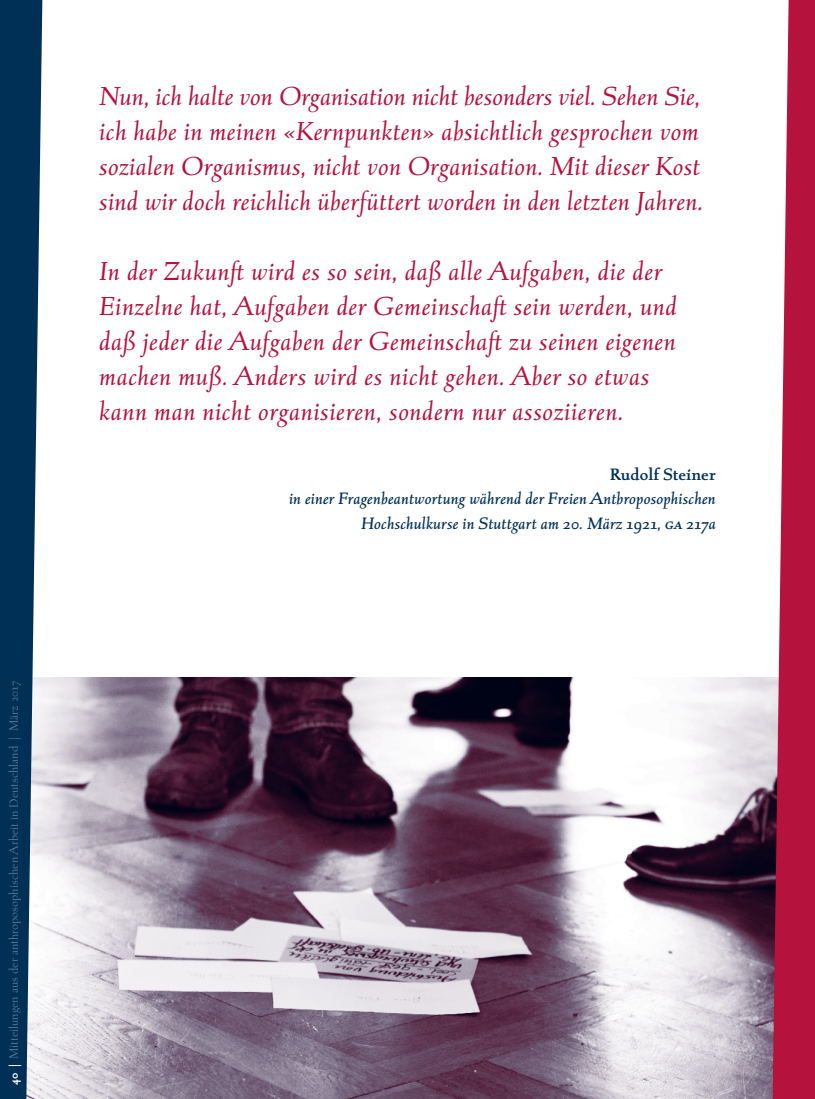
<style>
.page{position:relative;width:815px;height:1099px;background:#fff}
.page>*{position:absolute;margin:0;border:0;box-sizing:border-box;transform-origin:0 0}
.t1{font:italic 27.5px/35px "Albertan Pro";letter-spacing:.005em;color:#b5123e}
.t2{font:italic 500 17.5px/24.5px "Albertan Pro";color:#003056;text-align:right}
.t3{font:600 17.5px "Albertan Pro";color:#003056}
.t4{font:300 12.5px "Albertan Pro";color:#66839a}
.s1{font-weight:700;color:#fff}
</style>
<div class="page">
<img style="left:42px;top:677px;width:731px;height:421px">
<svg style="left:0;top:0;width:42px;height:1098px;background:#2d5473"></svg>
<svg style="left:773px;top:0;width:42px;height:1098px;fill:#b5123e"></svg>
<p class="t4" style="left:6px;top:1084px;width:405px;rotate:-90deg"><span class="s1">40 |</span> Mitteilungen aus der anthroposophischen Arbeit in Deutschland | März 2017</p>
<p class="t1" style="left:99px;top:78px;width:606px">Nun, ich halte von Organisation nicht besonders viel. Sehen Sie, ich habe in meinen «Kernpunkten» absichtlich gesprochen vom sozialen Organismus, nicht von Organisation. Mit dieser Kost sind wir doch reichlich überfüttert worden in den letzten Jahren.</p>
<p class="t1" style="left:99px;top:253px;width:579px">In der Zukunft wird es so sein, daß alle Aufgaben, die der Einzelne hat, Aufgaben der Gemeinschaft sein werden, und daß jeder die Aufgaben der Gemeinschaft zu seinen eigenen machen muß. Anders wird es nicht gehen. Aber so etwas kann man nicht organisieren, sondern nur assoziieren.</p>
<p class="t3" style="left:610px;top:463px;width:107px">Rudolf Steiner</p>
<p class="t2" style="left:289px;top:486px;width:428px">in einer Fragenbeantwortung während der Freien Antbroposophischen<br>Hochschulkurse in Stuttgart am 20. März 1921, ga 217a</p>
</div>
